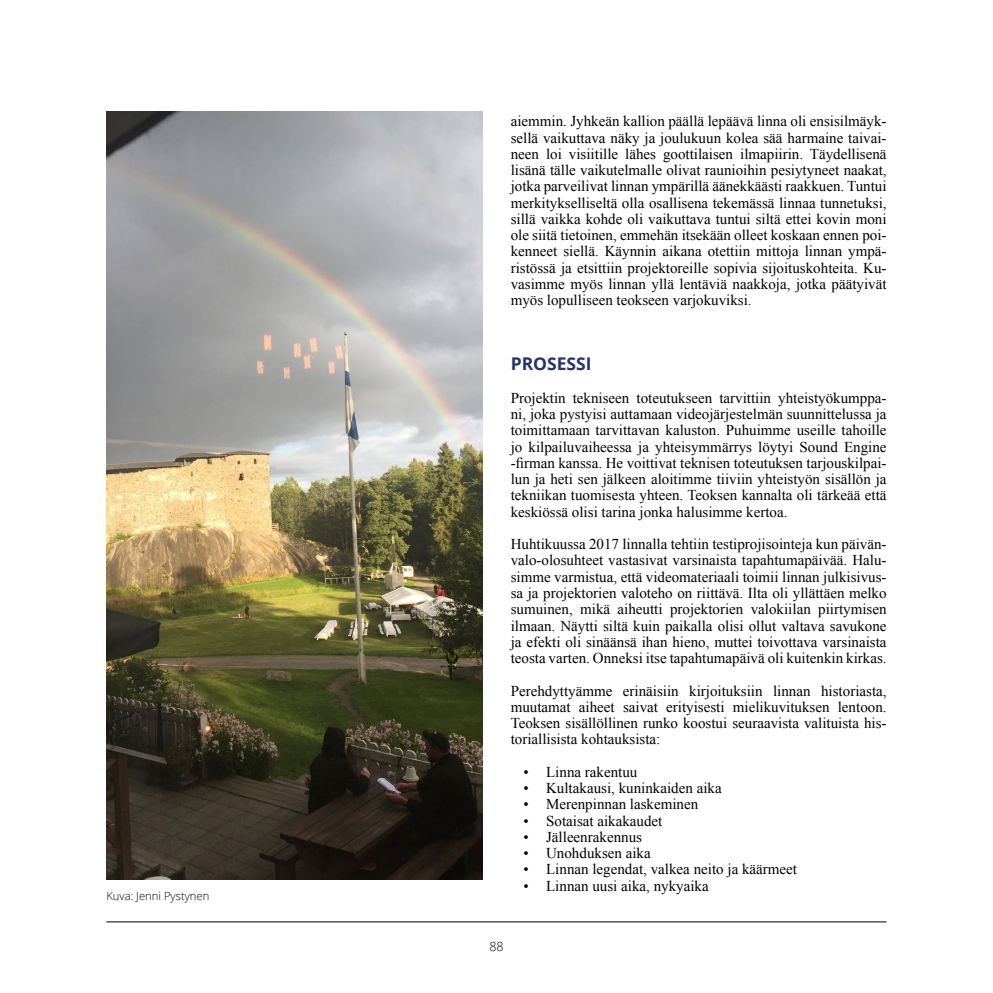
<style>
.page{position:relative;width:993px;height:993px;background:#fff}
.page>*{position:absolute;margin:0;border:0;box-sizing:border-box;transform-origin:0 0}
.t1{font:700 17.5px "Open Sans";color:#263369}
.t2{font:15px/16.2px "Times New Roman";color:#000;text-align:justify}
.t3{font:300 12.5px "Open Sans";color:#000}
.t4{font:300 11.25px "Open Sans";color:#000}
</style>
<div class="page">
<hr style="left:106px;top:921px;width:780px;height:1px;background:#000">
<img style="left:106px;top:112px;width:376px;height:767px">
<p class="t4" style="left:106px;top:887px;width:104px">Kuva: Jenni Pystynen</p>
<p class="t2" style="left:510px;top:113px;width:377px">aiemmin. Jyhkeän kallion päällä lepäävä linna oli ensisilmäyk&shy;sellä vaikuttava näky ja joulukuun kolea sää harmaine taivai&shy;neen loi visiitille lähes goottilaisen ilmapiirin. Täydellisenä lisänä tälle vaikutelmalle olivat raunioihin pesiytyneet naakat, jotka parveilivat linnan ympärillä äänekkäästi raakkuen. Tuntui merkitykselliseltä olla osallisena tekemässä linnaa tunnetuksi, sillä vaikka kohde oli vaikuttava tuntui siltä ettei kovin moni ole siitä tietoinen, emmehän itsekään olleet koskaan ennen poi&shy;kenneet siellä. Käynnin aikana otettiin mittoja linnan ympä&shy;ristössä ja etsittiin projektoreille sopivia sijoituskohteita. Ku&shy;vasimme myös linnan yllä lentäviä naakkoja, jotka päätyivät myös lopulliseen teokseen varjokuviksi.</p>
<p class="t1" style="left:510px;top:351px;width:82px">PROSESSI</p>
<p class="t2" style="left:510px;top:389px;width:377px">Projektin tekniseen toteutukseen tarvittiin yhteistyökumppa&shy;ni, joka pystyisi auttamaan videojärjestelmän suunnittelussa ja toimittamaan tarvittavan kaluston. Puhuimme useille tahoille jo kilpailuvaiheessa ja yhteisymmärrys löytyi Sound Engine -firman kanssa. He voittivat teknisen toteutuksen tarjouskilpai&shy;lun ja heti sen jälkeen aloitimme tiiviin yhteistyön sisällön ja tekniikan tuomisesta yhteen. Teoksen kannalta oli tärkeää että keskiössä olisi tarina jonka halusimme kertoa.</p>
<p class="t2" style="left:510px;top:535px;width:377px">Huhtikuussa 2017 linnalla tehtiin testiprojisointeja kun päivän&shy;valo-olosuhteet vastasivat varsinaista tapahtumapäivää. Halu&shy;simme varmistua, että videomateriaali toimii linnan julkisivus&shy;sa ja projektorien valoteho on riittävä. Ilta oli yllättäen melko sumuinen, mikä aiheutti projektorien valokiilan piirtymisen ilmaan. Näytti siltä kuin paikalla olisi ollut valtava savukone ja efekti oli sinäänsä ihan hieno, muttei toivottava varsinaista teosta varten. Onneksi itse tapahtumapäivä oli kuitenkin kirkas.</p>
<p class="t2" style="left:510px;top:682px;width:377px">Perehdyttyämme erinäisiin kirjoituksiin linnan historiasta, muutamat aiheet saivat erityisesti mielikuvituksen lentoon.<br>Teoksen sisällöllinen runko koostui seuraavista valituista his&shy;toriallisista kohtauksista:</p>
<p class="t2" style="left:523px;top:763px;width:115px">• Linna rakentuu</p>
<p class="t2" style="left:523px;top:779px;width:199px">• Kultakausi, kuninkaiden aika</p>
<p class="t2" style="left:523px;top:795px;width:176px">• Merenpinnan laskeminen</p>
<p class="t2" style="left:523px;top:812px;width:140px">• Sotaisat aikakaudet</p>
<p class="t2" style="left:523px;top:828px;width:120px">• Jälleenrakennus</p>
<p class="t2" style="left:523px;top:844px;width:129px">• Unohduksen aika</p>
<p class="t2" style="left:523px;top:860px;width:275px">• Linnan legendat, valkea neito ja käärmeet</p>
<p class="t2" style="left:523px;top:877px;width:186px">• Linnan uusi aika, nykyaika</p>
<p class="t3" style="left:489px;top:937px;width:16px">88</p>
</div>
